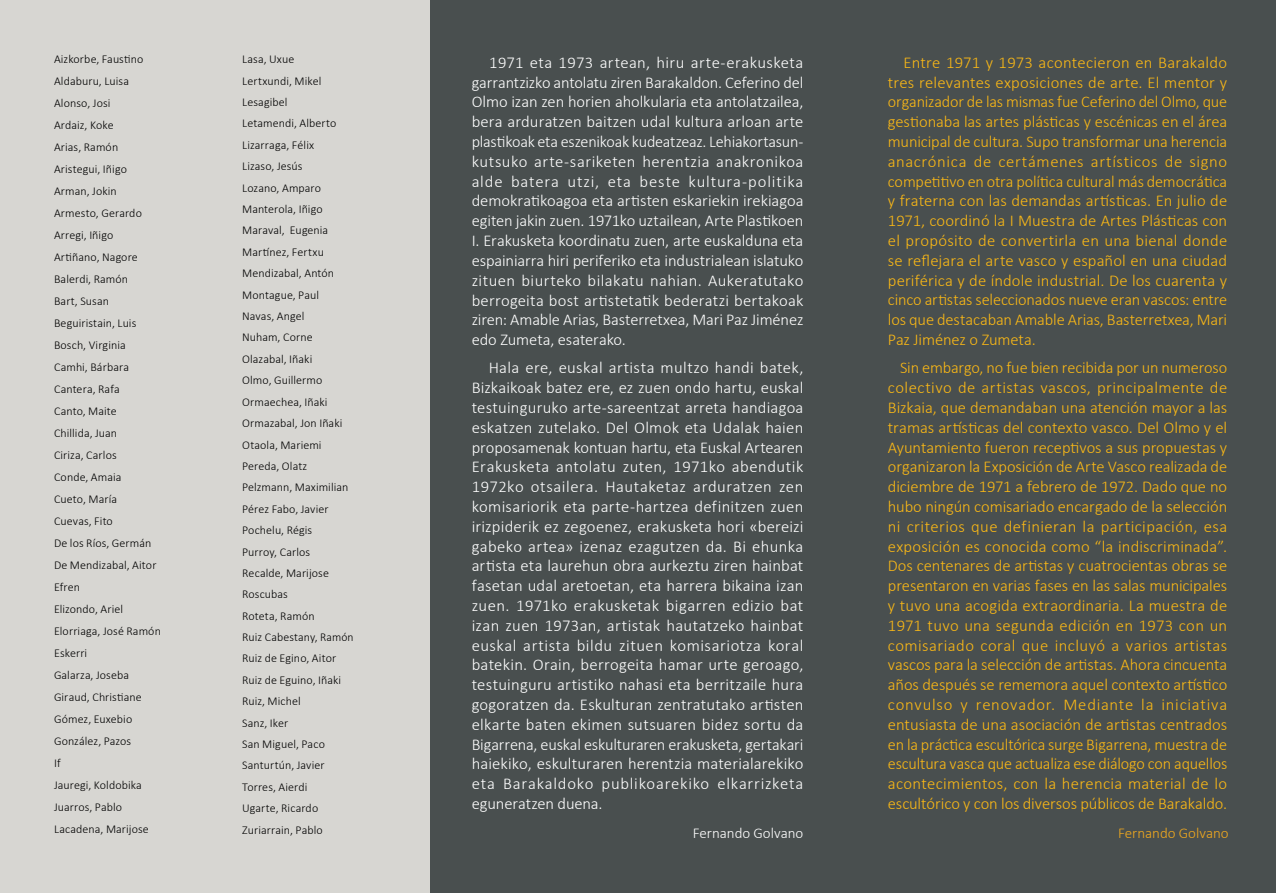
<style>
.page{position:relative;width:1276px;height:893px;background:#fff}
.page>*{position:absolute;margin:0;border:0;box-sizing:border-box;transform-origin:0 0}
.t1{font:300 16.5px/19.8px "Calibri";letter-spacing:-.005em;color:#fab816;text-align:justify}
.t2{font:300 16.5px/19.8px "Calibri";letter-spacing:-.005em;color:#fff;text-align:justify}
.t3{font:300 15px "Calibri";color:#fff}
.t4{font:300 15px "Calibri";color:#efa81f}
.t5{font:300 12px/21.5px "Calibri";letter-spacing:.005em;color:#000}
</style>
<div class="page">
<div style="left:420px;top:0;width:856px;height:893px;background:#494f4f"></div>
<div style="left:0;top:0;width:429px;height:893px;background:#d7d6d2"></div>
<p class="t5" style="left:54px;top:48px;width:108px;line-height:22px">Aizkorbe, Faustino<br>Aldaburu, Luisa<br>Alonso, Josi<br>Ardaiz, Koke<br>Arias, Ramón<br>Aristegui, Iñigo<br>Arman, Jokin<br>Armesto, Gerardo<br>Arregi, Iñigo<br>Artiñano, Nagore<br>Balerdi, Ramón<br>Bart, Susan<br>Beguiristain, Luis<br>Bosch, Virginia<br>Camhi, Bárbara<br>Cantera, Rafa<br>Canto, Maite<br>Chillida, Juan<br>Ciriza, Carlos<br>Conde, Amaia<br>Cueto, María<br>Cuevas, Fito<br>De los Ríos, Germán<br>De Mendizabal, Aitor<br>Efren<br>Elizondo, Ariel<br>Elorriaga, José Ramón<br>Eskerri<br>Galarza, Joseba<br>Giraud, Christiane<br>Gómez, Euxebio<br>González, Pazos<br>If<br>Jauregi, Koldobika<br>Juarros, Pablo<br>Lacadena, Marijose</p>
<p class="t5" style="left:242px;top:48px;width:113px">Lasa, Uxue<br>Lertxundi, Mikel<br>Lesagibel<br>Letamendi, Alberto<br>Lizarraga, Félix<br>Lizaso, Jesús<br>Lozano, Amparo<br>Manterola, Iñigo<br>Maraval, Eugenia<br>Martínez, Fertxu<br>Mendizabal, Antón<br>Montague, Paul<br>Navas, Angel<br>Nuham, Corne<br>Olazabal, Iñaki<br>Olmo, Guillermo<br>Ormaechea, Iñaki<br>Ormazabal, Jon Iñaki<br>Otaola, Mariemi<br>Pereda, Olatz<br>Pelzmann, Maximilian<br>Pérez Fabo, Javier<br>Pochelu, Régis<br>Purroy, Carlos<br>Recalde, Marijose<br>Roscubas<br>Roteta, Ramón<br>Ruiz Cabestany, Ramón<br>Ruiz de Egino, Aitor<br>Ruiz de Eguino, Iñaki<br>Ruiz, Michel<br>Sanz, Iker<br>San Miguel, Paco<br>Santurtún, Javier<br>Torres, Aierdi<br>Ugarte, Ricardo<br>Zuriarrain, Pablo</p>
<p class="t2" style="left:472px;top:52px;width:333px;text-indent:17px">1971 eta 1973 artean, hiru arte-erakusketa garrantzizko antolatu ziren Barakaldon. Ceferino del Olmo izan zen horien aholkularia eta antolatzailea, bera arduratzen baitzen udal kultura arloan arte plastikoak eta eszenikoak kudeatzeaz. Lehiakortasun&shy;kutsuko arte-sariketen herentzia anakronikoa alde batera utzi, eta beste kultura-politika demokratikoagoa eta artisten eskariekin irekiagoa egiten jakin zuen. 1971ko uztailean, Arte Plastikoen I. Erakusketa koordinatu zuen, arte euskalduna eta espainiarra hiri periferiko eta industrialean islatuko zituen biurteko bilakatu nahian. Aukeratutako berrogeita bost artistetatik bederatzi bertakoak ziren: Amable Arias, Basterretxea, Mari Paz Jiménez edo Zumeta, esaterako.</p>
<p class="t1" style="left:888px;top:52px;width:341px;text-indent:16px">Entre 1971 y 1973 acontecieron en Barakaldo tres relevantes exposiciones de arte. El mentor y organizador de las mismas fue Ceferino del Olmo, que gestionaba las artes plásticas y escénicas en el área municipal de cultura. Supo transformar una herencia anacrónica de certámenes artísticos de signo competitivo en otra política cultural más democrática y fraterna con las demandas artísticas. En julio de 1971, coordinó la I Muestra de Artes Plásticas con el propósito de convertirla en una bienal donde se reflejara el arte vasco y español en una ciudad periférica y de índole industrial. De los cuarenta y cinco artistas seleccionados nueve eran vascos: entre los que destacaban Amable Arias, Basterretxea, Mari Paz Jiménez o Zumeta.</p>
<p class="t1" style="left:888px;top:358px;width:341px;text-indent:12px">Sin embargo, no fue bien recibida por un numeroso colectivo de artistas vascos, principalmente de Bizkaia, que demandaban una atención mayor a las tramas artísticas del contexto vasco. Del Olmo y el Ayuntamiento fueron receptivos a sus propuestas y organizaron la Exposición de Arte Vasco realizada de diciembre de 1971 a febrero de 1972. Dado que no hubo ningún comisariado encargado de la selección ni criterios que definieran la participación, esa exposición es conocida como “la indiscriminada”.<br>Dos centenares de artistas y cuatrocientas obras se presentaron en varias fases en las salas municipales y tuvo una acogida extraordinaria. La muestra de 1971 tuvo una segunda edición en 1973 con un comisariado coral que incluyó a varios artistas vascos para la selección de artistas. Ahora cincuenta años después se rememora aquel contexto artístico convulso y renovador. Mediante la iniciativa entusiasta de una asociación de artistas centrados en la práctica escultórica surge Bigarrena, muestra de escultura vasca que actualiza ese diálogo con aquellos acontecimientos, con la herencia material de lo escultórico y con los diversos públicos de Barakaldo.</p>
<p class="t2" style="left:472px;top:358px;width:333px;text-indent:17px">Hala ere, euskal artista multzo handi batek, Bizkaikoak batez ere, ez zuen ondo hartu, euskal testuinguruko arte-sareentzat arreta handiagoa eskatzen zutelako. Del Olmok eta Udalak haien proposamenak kontuan hartu, eta Euskal Artearen Erakusketa antolatu zuten, 1971ko abendutik 1972ko otsailera. Hautaketaz arduratzen zen komisariorik eta parte-hartzea definitzen zuen irizpiderik ez zegoenez, erakusketa hori «bereizi gabeko artea» izenaz ezagutzen da. Bi ehunka artista eta laurehun obra aurkeztu ziren hainbat fasetan udal aretoetan, eta harrera bikaina izan zuen. 1971ko erakusketak bigarren edizio bat izan zuen 1973an, artistak hautatzeko hainbat euskal artista bildu zituen komisariotza koral batekin. Orain, berrogeita hamar urte geroago, testuinguru artistiko nahasi eta berritzaile hura gogoratzen da. Eskulturan zentratutako artisten elkarte baten ekimen sutsuaren bidez sortu da Bigarrena, euskal eskulturaren erakusketa, gertakari haiekiko, eskulturaren herentzia materialarekiko eta Barakaldoko publikoarekiko elkarrizketa eguneratzen duena.</p>
<p class="t3" style="left:692px;top:824px;width:112px">Fernando Golvano</p>
<p class="t4" style="left:1118px;top:824px;width:112px">Fernando Golvano</p>
</div>
